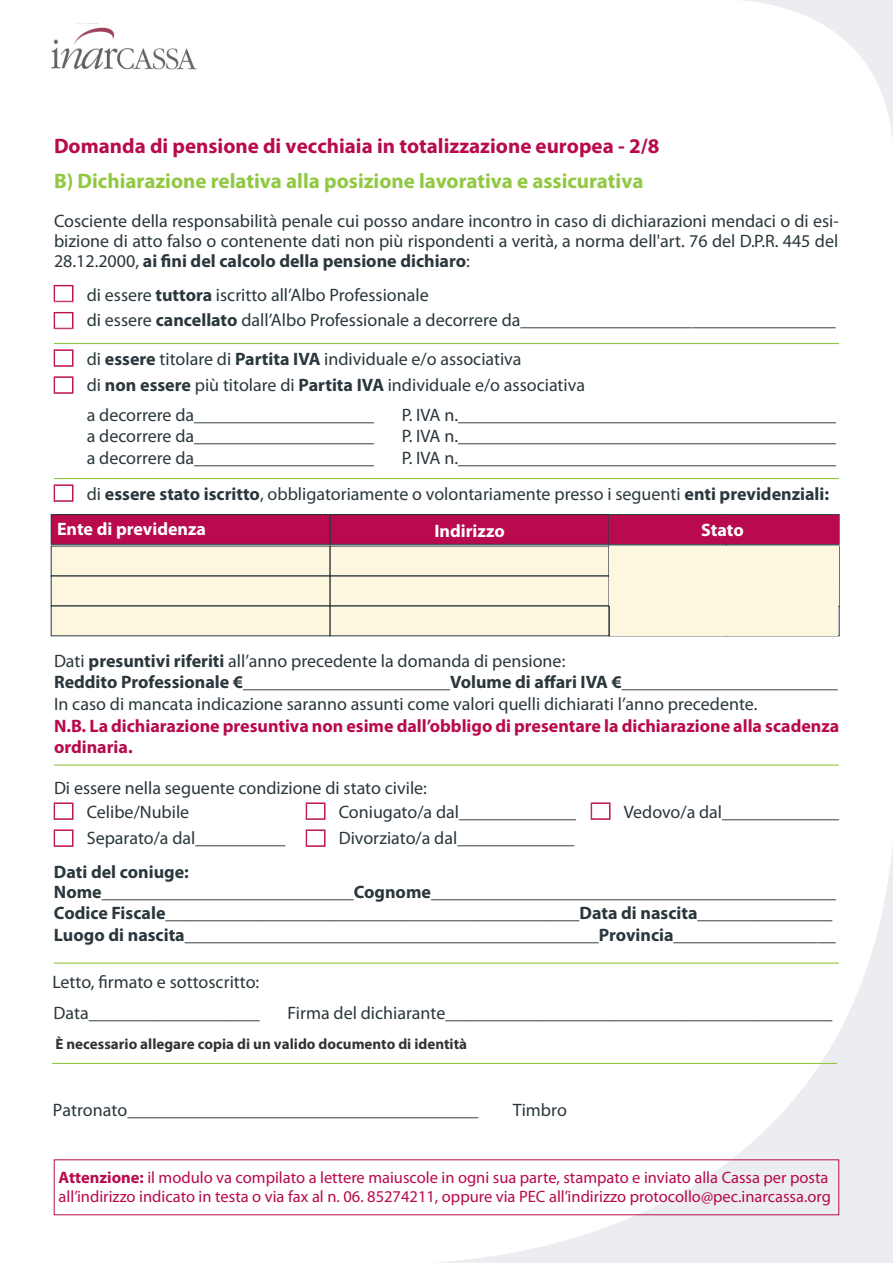
<style>
.page{position:relative;width:893px;height:1263px;background:#fff}
.page>*{position:absolute;margin:0;border:0;box-sizing:border-box;transform-origin:0 0}
.t1{font:700 21px "Myriad Pro";color:#91c841}
.t2{font:700 21px "Myriad Pro";color:#b80a4d}
.t3{font:18px/21.8px "Myriad Pro";color:#2a373d}
.t4{font:700 18px/19.5px "Myriad Pro";color:#2a373d}
.t5{font:700 18px/21.6px "Myriad Pro";color:#b80a4d}
.t6{font:700 18px "Myriad Pro";color:#fff}
.t7{font:16.5px/19.8px "Myriad Pro";color:#b80a4d}
.t8{font:700 15px "Myriad Pro";color:#333}
.s1{font-weight:700}
.s2{font-weight:700;color:#fff}
</style>
<div class="page">
<svg style="left:428px;top:846px;width:465px;height:417px"></svg>
<svg style="left:743px;top:0;width:150px;height:139px"></svg>
<div style="left:54px;top:285px;width:19px;height:17px;border:1px solid #b80a4d"></div>
<svg style="left:54px;top:286px;width:19px;height:16px"></svg>
<div style="left:54px;top:312px;width:19px;height:17px;border:1px solid #b80a4d"></div>
<svg style="left:54px;top:313px;width:19px;height:16px"></svg>
<hr style="left:54px;top:343px;width:785px;height:1px;background:#91c841">
<svg style="left:54px;top:350px;width:19px;height:16px"></svg>
<svg style="left:54px;top:377px;width:19px;height:16px"></svg>
<hr style="left:54px;top:478px;width:785px;height:1px;background:#91c841">
<svg style="left:54px;top:485px;width:19px;height:16px"></svg>
<div style="left:51px;top:515px;width:279px;height:29px;background:#b80a4d"></div>
<div style="left:51px;top:514px;width:279px;height:30px;border:1px solid #2a373d"></div>
<div style="left:51px;top:546px;width:279px;height:30px;border:1px solid #2a373d"></div>
<div style="left:330px;top:515px;width:279px;height:29px;background:#b80a4d"></div>
<div style="left:330px;top:514px;width:279px;height:30px;border:1px solid #2a373d"></div>
<div style="left:330px;top:546px;width:279px;height:30px;border:1px solid #2a373d"></div>
<div style="left:609px;top:514px;width:118px;height:30px;border:1px solid #2a373d"></div>
<div style="left:726px;top:514px;width:113px;height:30px;border:1px solid #2a373d"></div>
<div style="left:51px;top:576px;width:279px;height:30px;border:1px solid #2a373d"></div>
<div style="left:330px;top:576px;width:279px;height:30px;border:1px solid #2a373d"></div>
<div style="left:609px;top:606px;width:118px;height:30px;border:1px solid #2a373d"></div>
<hr style="left:54px;top:764px;width:785px;height:2px;background:#91c841">
<svg style="left:54px;top:803px;width:19px;height:16px"></svg>
<svg style="left:54px;top:830px;width:19px;height:16px"></svg>
<svg style="left:306px;top:803px;width:19px;height:16px"></svg>
<svg style="left:306px;top:830px;width:19px;height:16px"></svg>
<svg style="left:591px;top:803px;width:19px;height:16px"></svg>
<hr style="left:54px;top:962px;width:785px;height:2px;background:#91c841">
<div style="left:569px;top:1007px;width:18px;height:16px;background:#fff"></div>
<hr style="left:52px;top:1063px;width:785px;height:1px;background:#91c841">
<div style="left:610px;top:515px;width:228px;height:29px;background:#b80a4d"></div>
<div style="left:610px;top:547px;width:229px;height:88px;background:#fef7e0"></div>
<img style="left:51px;top:27px;width:146px;height:43px">
<p class="t2" style="left:54px;top:138px;width:607px">Domanda di pensione di vecchiaia in totalizzazione europea - 2/8</p>
<p class="t1" style="left:54px;top:173px;width:591px">B) Dichiarazione relativa alla posizione lavorativa e assicurativa</p>
<p class="t3" style="left:54px;top:213px;width:786px;line-height:20px;text-align:justify">Cosciente della responsabilità penale cui posso andare incontro in caso di dichiarazioni mendaci o di esi&shy;bizione di atto falso o contenente dati non più rispondenti a verità, a norma dell'art. 76 del D.P.R. 445 del 28.12.2000, <span class="s1">ai fini del calcolo della pensione dichiaro</span>:</p>
<p class="t3" style="left:87px;top:283px;width:750px;line-height:25.5px">di essere <span class="s1">tuttora</span> iscritto all’Albo Professionale<br>di essere <span class="s1">cancellato</span> dall’Albo Professionale a decorrere da___________________________________</p>
<p class="t3" style="left:87px;top:348px;width:500px;line-height:25.5px">di <span class="s1">essere</span> titolare di <span class="s1">Partita IVA</span> individuale e/o associativa<br>di <span class="s1">non essere</span> più titolare di <span class="s1">Partita IVA</span> individuale e/o associativa</p>
<p class="t3" style="left:87px;top:405px;width:289px;text-align:justify">a decorrere da____________________ a decorrere da____________________ a decorrere da____________________</p>
<p class="t3" style="left:402px;top:405px;width:436px;text-align:justify">P. IVA n.__________________________________________ P. IVA n.__________________________________________ P. IVA n.__________________________________________</p>
<p class="t3" style="left:57px;top:478px;width:774px;line-height:34.8px;text-indent:30px">di <span class="s1">essere stato iscritto</span>, obbligatoriamente o volontariamente presso i seguenti <span class="s1">enti previdenziali:<br></span><span class="s2">Ente di previdenza</span></p>
<p class="t6" style="left:701px;top:518px;width:44px">Stato</p>
<p class="t6" style="left:434px;top:519px;width:72px">Indirizzo</p>
<p class="t3" style="left:54px;top:651px;width:785px">Dati <span class="s1">presuntivi riferiti</span> all’anno precedente la domanda di pensione:<br><span class="s1">Reddito Professionale €</span>_______________________<span class="s1">Volume di affari IVA €</span>_____________ ___________<br>In caso di mancata indicazione saranno assunti come valori quelli dichiarati l’anno precedente.</p>
<p class="t5" style="left:54px;top:716px;width:787px">N.B. La dichiarazione presuntiva non esime dall’obbligo di presentare la dichiarazione alla scadenza ordinaria.</p>
<p class="t3" style="left:87px;top:778px;width:342px;line-height:23.7px;text-indent:-33px">Di essere nella seguente condizione di stato civile:<br>Celibe/Nubile</p>
<p class="t3" style="left:87px;top:828px;width:200px">Separato/a dal__________</p>
<p class="t3" style="left:339px;top:801px;width:239px;line-height:25.5px">Coniugato/a dal_____________<br>Divorziato/a dal_____________</p>
<p class="t3" style="left:624px;top:803px;width:217px">Vedovo/a dal_____________</p>
<p class="t4" style="left:54px;top:864px;width:783px">Dati del coniuge:<br>Nome____________________________Cognome_____________________________________________</p>
<p class="t4" style="left:54px;top:904px;width:783px;line-height:21.6px">Codice Fiscale______________________________________________Data di nascita_______________<br>Luogo di nascita______________________________________________Provincia__________________</p>
<p class="t3" style="left:52px;top:968px;width:209px;line-height:31.2px">Letto, firmato e sottoscritto:<br>Data___________________</p>
<p class="t3" style="left:288px;top:1004px;width:546px">Firma del dichiarante___________________________________________</p>
<p class="t8" style="left:55px;top:1038px;width:413px">È necessario allegare copia di un valido documento di identità</p>
<p class="t3" style="left:53px;top:1099px;width:427px">Patronato_______________________________________</p>
<p class="t3" style="left:513px;top:1099px;width:56px">Timbro</p>
<p class="t7" style="left:58px;top:1168px;width:774px"><span class="s1">Attenzione:</span> il modulo va compilato a lettere maiuscole in ogni sua parte, stampato e inviato alla Cassa per posta all’indirizzo indicato in testa o via fax al n. 06. 85274211, oppure via PEC all’indirizzo protocollo@pec.inarcassa.org</p>
</div>
